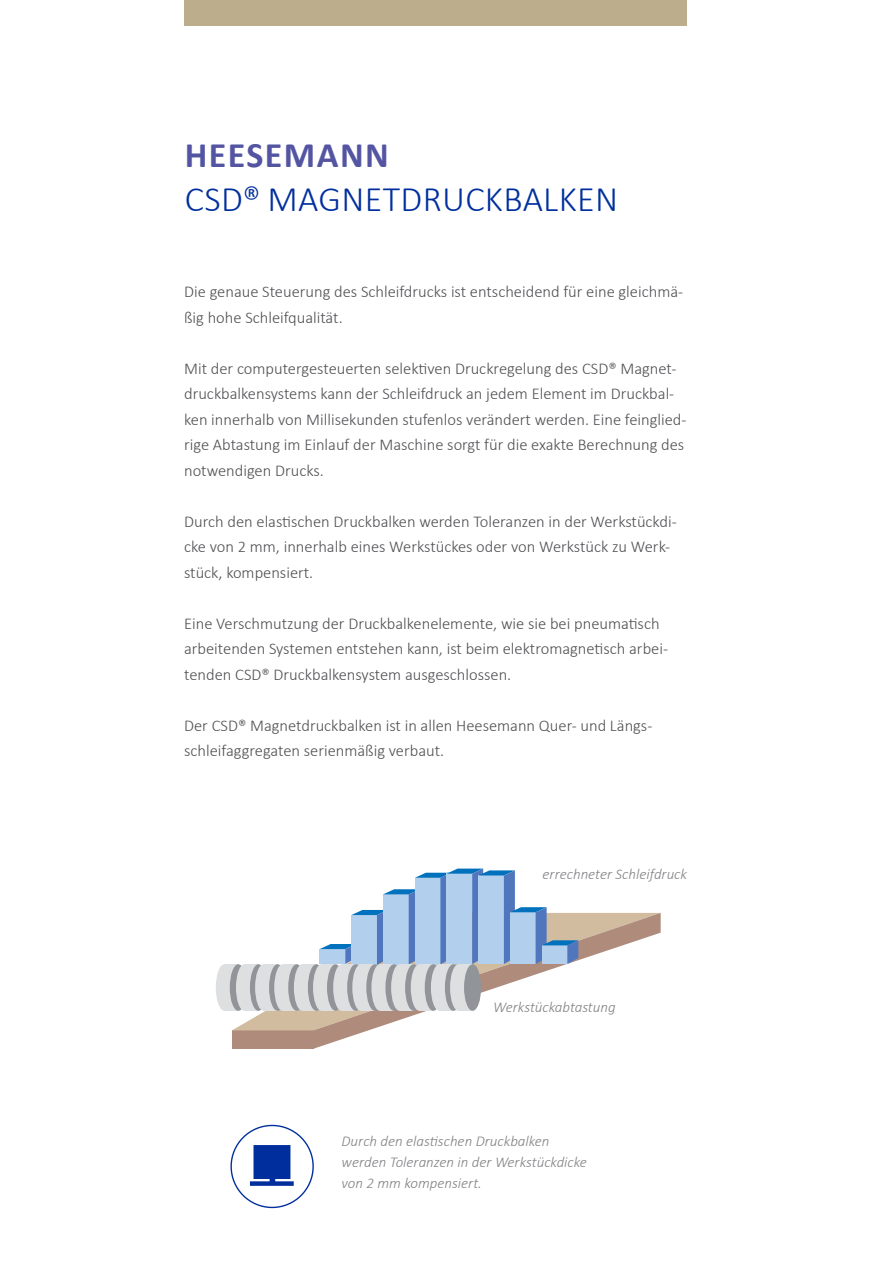
<style>
.page{position:relative;width:893px;height:1263px;background:#fff}
.page>*{position:absolute;margin:0;border:0;box-sizing:border-box;transform-origin:0 0}
.t1{font:300 36px "Calibri";letter-spacing:.01em;color:#002f9d}
.t2{font:700 36px "Calibri";letter-spacing:.04em;color:#5455a2}
.t3{font:300 16.5px/25.5px "Calibri";color:#504f53}
.t4{font:italic 300 15px/21px "Calibri";color:#818084}
</style>
<div class="page">
<div style="left:184px;top:0;width:503px;height:26px;background:#bcae8d"></div>
<div style="left:232px;top:1030px;width:81px;height:19px;background:#af8b7b"></div>
<svg style="left:233px;top:964px;width:80px;height:66px;fill:#d2bca0"></svg>
<svg style="left:313px;top:913px;width:348px;height:136px"></svg>
<div style="left:216px;top:964px;width:17px;height:47px;background:#dedfe1;border-radius:50%"></div>
<div style="left:224px;top:964px;width:14px;height:47px;background:#dedfe1"></div>
<div style="left:230px;top:964px;width:17px;height:47px;background:#91959a;border-radius:50%"></div>
<div style="left:236px;top:964px;width:17px;height:47px;background:#dedfe1;border-radius:50%"></div>
<div style="left:244px;top:964px;width:14px;height:47px;background:#dedfe1"></div>
<div style="left:250px;top:964px;width:17px;height:47px;background:#91959a;border-radius:50%"></div>
<div style="left:255px;top:964px;width:17px;height:47px;background:#dedfe1;border-radius:50%"></div>
<div style="left:264px;top:964px;width:13px;height:47px;background:#dedfe1"></div>
<div style="left:269px;top:964px;width:17px;height:47px;background:#91959a;border-radius:50%"></div>
<div style="left:274px;top:964px;width:17px;height:47px;background:#dedfe1;border-radius:50%"></div>
<div style="left:283px;top:964px;width:14px;height:47px;background:#dedfe1"></div>
<div style="left:288px;top:964px;width:17px;height:47px;background:#91959a;border-radius:50%"></div>
<div style="left:294px;top:964px;width:17px;height:47px;background:#dedfe1;border-radius:50%"></div>
<div style="left:302px;top:964px;width:14px;height:47px;background:#dedfe1"></div>
<div style="left:308px;top:964px;width:17px;height:47px;background:#91959a;border-radius:50%"></div>
<div style="left:313px;top:964px;width:17px;height:47px;background:#dedfe1;border-radius:50%"></div>
<div style="left:322px;top:964px;width:13px;height:47px;background:#dedfe1"></div>
<div style="left:327px;top:964px;width:17px;height:47px;background:#91959a;border-radius:50%"></div>
<div style="left:333px;top:964px;width:17px;height:47px;background:#dedfe1;border-radius:50%"></div>
<div style="left:342px;top:964px;width:14px;height:47px;background:#dedfe1"></div>
<div style="left:347px;top:964px;width:17px;height:47px;background:#91959a;border-radius:50%"></div>
<div style="left:352px;top:964px;width:17px;height:47px;background:#dedfe1;border-radius:50%"></div>
<div style="left:361px;top:964px;width:14px;height:47px;background:#dedfe1"></div>
<div style="left:366px;top:964px;width:17px;height:47px;background:#91959a;border-radius:50%"></div>
<div style="left:371px;top:964px;width:18px;height:47px;background:#dedfe1;border-radius:50%"></div>
<div style="left:380px;top:964px;width:14px;height:47px;background:#dedfe1"></div>
<div style="left:385px;top:964px;width:18px;height:47px;background:#91959a;border-radius:50%"></div>
<div style="left:391px;top:964px;width:17px;height:47px;background:#dedfe1;border-radius:50%"></div>
<div style="left:400px;top:964px;width:13px;height:47px;background:#dedfe1"></div>
<div style="left:405px;top:964px;width:17px;height:47px;background:#91959a;border-radius:50%"></div>
<div style="left:411px;top:964px;width:17px;height:47px;background:#dedfe1;border-radius:50%"></div>
<div style="left:419px;top:964px;width:14px;height:47px;background:#dedfe1"></div>
<div style="left:425px;top:964px;width:17px;height:47px;background:#91959a;border-radius:50%"></div>
<div style="left:431px;top:964px;width:17px;height:47px;background:#dedfe1;border-radius:50%"></div>
<div style="left:439px;top:964px;width:14px;height:47px;background:#dedfe1"></div>
<div style="left:445px;top:964px;width:17px;height:47px;background:#91959a;border-radius:50%"></div>
<div style="left:450px;top:964px;width:17px;height:47px;background:#dedfe1;border-radius:50%"></div>
<div style="left:459px;top:964px;width:13px;height:47px;background:#dedfe1"></div>
<div style="left:464px;top:964px;width:17px;height:47px;background:#91959a;border-radius:50%"></div>
<svg style="left:320px;top:868px;width:258px;height:97px"></svg>
<svg style="left:250px;top:1145px;width:44px;height:41px"></svg>
<h1 class="t2" style="left:185px;top:132px;width:201px">HEESEMANN</h1>
<h1 class="t1" style="left:185px;top:176px;width:435px">CSD® Magnetdruckbalken</h1>
<p class="t3" style="left:184px;top:279px;width:500px">Die genaue Steuerung des Schleifdrucks ist entscheidend für eine gleichmä&shy;ßig hohe Schleifqualität.</p>
<p class="t3" style="left:184px;top:355px;width:504px">Mit der computergesteuerten selektiven Druckregelung des CSD® Magnet&shy;druckbalkensystems kann der Schleifdruck an jedem Element im Druckbal&shy;ken innerhalb von M illisekunden stufenlos verändert werden. Eine feinglied&shy;rige Abtastung im Einlauf der Maschine sorgt für die exakte Berechnung des notwendigen Drucks.</p>
<p class="t3" style="left:184px;top:508px;width:494px">Durch den elastischen Druckbalken werden Toleranzen in der Werkstückdi&shy;cke von 2 mm, innerhalb eines Werkstückes oder von Werkstück zu Werk&shy;stück, kompensiert.</p>
<p class="t3" style="left:184px;top:610px;width:485px">Eine Verschmutzung der Druckbalkenelemente, wie sie bei pneumatisch arbeitenden Systemen entstehen kann, ist beim elektromagnetisch arbei&shy;tenden CSD® Druckbalkensystem ausgeschlossen.</p>
<p class="t3" style="left:184px;top:712px;width:470px">Der CSD® Magnetdruckbalken ist in allen Heesemann Quer- und Längs&shy;schleifaggregaten serienmäßig verbaut.</p>
<p class="t4" style="left:543px;top:863px;width:146px">errechneter Schleifdruck</p>
<p class="t4" style="left:493px;top:996px;width:124px">Werkstückabtastung</p>
<p class="t4" style="left:342px;top:1130px;width:247px">Durch den elastischen Druckbalken werden Toleranzen in der Werkstückdicke von 2 mm kompensiert.</p>
</div>
